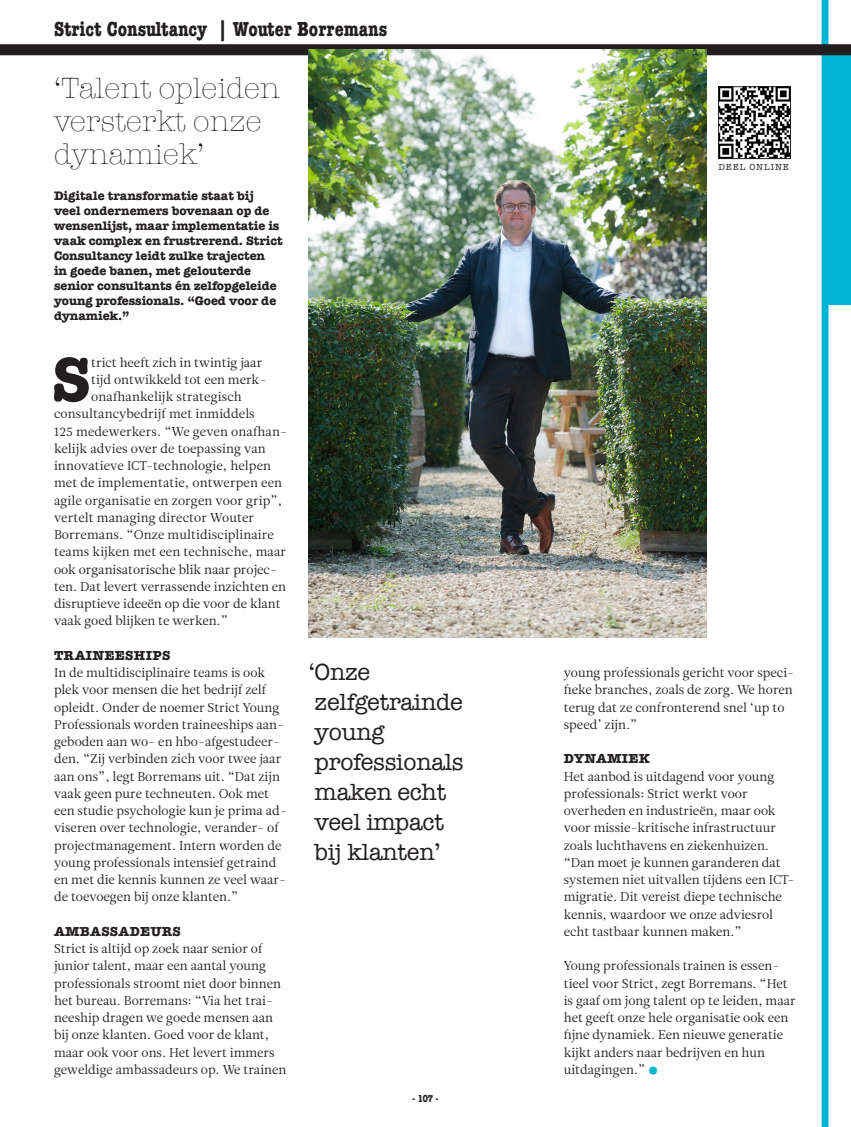
<style>
.page{position:relative;width:851px;height:1127px;background:#fff}
.page>*{position:absolute;margin:0;border:0;box-sizing:border-box;transform-origin:0 0}
.brood{font:700 64.2px "American Typewriter";color:#231f20}
.brood-2{font:40.5px "Leitura News Roman 1";color:#00b6d4}
.kop_kl{font:300 30px/33px "American Typewriter";color:#231f20}
.streamer_groot{font:24px/30px "American Typewriter";letter-spacing:-.01em;color:#231f20}
.brood-3{font:700 condensed 21px "American Typewriter";color:#231f20}
.tk{font:700 13.5px "American Typewriter";letter-spacing:.02em;color:#231f20}
.brood-4{font:12.75px/17.2px "Leitura News Roman 1";color:#231f20}
.intro{font:700 12.75px/15px "American Typewriter";letter-spacing:-.005em;color:#231f20}
.t1{font:700 condensed 10.5px "American Typewriter";color:#231f20}
.t2{font:9px "American Typewriter";letter-spacing:.1em;color:#231f20}
</style>
<div class="page">
<div style="left:826px;top:50px;width:24px;height:254px;background:#00b6d4"></div>
<div style="left:821px;top:0;width:7px;height:1127px;background:#00b6d4"></div>
<div style="left:0;top:44px;width:850px;height:11px;background:#231f20"></div>
<img style="left:309px;top:50px;width:397px;height:588px">
<img style="left:720px;top:88px;width:68px;height:69px">
<div style="left:718px;top:86px;width:72px;height:73px;border:1px solid #231f20"></div>
<p class="brood-3" style="left:54px;top:12px;width:334px">Strict Consultancy | Wouter Borremans</p>
<p class="kop_kl" style="left:54px;top:70px;width:227px">‘Talent opleiden versterkt onze dynamiek’</p>
<p class="intro" style="left:54px;top:187px;width:230px">Digitale transformatie staat bij veel ondernemers bovenaan op de wensenlijst, maar implementatie is vaak complex en frustrerend. Strict<br>Consultancy leidt zulke trajecten<br>in goede banen, met gelouterde senior consultants én zelfopgeleide young professionals. “Goed voor de dynamiek.”</p>
<p class="brood" style="left:51px;top:324px;width:41px">S</p>
<p class="brood-4" style="left:91px;top:354px;width:172px">trict heeft zich in twintig jaar</p>
<p class="brood-4" style="left:91px;top:371px;width:177px">tijd ontwikkeld tot een merk-</p>
<p class="brood-4" style="left:91px;top:388px;width:152px">onafhankelijk strategisch</p>
<p class="brood-4" style="left:54px;top:405px;width:202px">consultancybedrijf met inmiddels</p>
<p class="brood-4" style="left:54px;top:423px;width:235px">125 medewerkers. “We geven onafhan-</p>
<p class="brood-4" style="left:54px;top:440px;width:213px">kelijk advies over de toepassing van</p>
<p class="brood-4" style="left:54px;top:457px;width:218px">innovatieve ICT- technologie, helpen</p>
<p class="brood-4" style="left:54px;top:474px;width:229px">met de implementatie, ontwerpen een</p>
<p class="brood-4" style="left:54px;top:492px;width:229px">agile organisatie en zorgen voor grip”,</p>
<p class="brood-4" style="left:54px;top:509px;width:201px">vertelt managing director Wouter</p>
<p class="brood-4" style="left:54px;top:526px;width:221px">Borremans. “Onze multidisciplinaire</p>
<p class="brood-4" style="left:54px;top:543px;width:233px">teams kijken met een technische, maar</p>
<p class="brood-4" style="left:54px;top:561px;width:224px">ook organisatorische blik naar projec-</p>
<p class="brood-4" style="left:54px;top:578px;width:233px">ten. Dat levert verrassende inzichten en</p>
<p class="brood-4" style="left:54px;top:595px;width:228px">disruptieve ideeën op die voor de klant</p>
<p class="brood-4" style="left:54px;top:612px;width:175px">vaak goed blijken te werken.”</p>
<p class="tk" style="left:54px;top:644px;width:118px">TRAINEESHIPS</p>
<p class="brood-4" style="left:54px;top:664px;width:234px">In de multidisciplinaire teams is ook plek voor mensen die het bedrijf zelf opleidt. Onder de noemer Strict Young Professionals worden traineeships aan&shy;geboden aan wo- en hbo- afgestudeer&shy;den. “Zij verbinden zich voor twee jaar aan ons”, legt Borremans uit. “Dat zijn vaak geen pure techneuten. Ook met een studie psychologie kun je prima ad&shy;viseren over technologie, verander- of projectmanagement. Intern worden de young professionals intensief getraind en met die kennis kunnen ze veel waar&shy;de toevoegen bij onze klanten.”</p>
<p class="tk" style="left:54px;top:920px;width:128px">AMBASSADEURS</p>
<p class="brood-4" style="left:54px;top:940px;width:234px">Strict is altijd op zoek naar senior of junior talent, maar een aantal young professionals stroomt niet door binnen het bureau. Borremans: “Via het trai&shy;neeship dragen we goede mensen aan bij onze klanten. Goed voor de klant, maar ook voor ons. Het levert immers geweldige ambassadeurs op. We trainen</p>
<p class="streamer_groot" style="left:309px;top:656px;width:156px">‘Onze zelfgetrainde young professionals maken echt veel impact bij klanten’</p>
<p class="t1" style="left:412px;top:1090px;width:27px">- 107 -</p>
<p class="t2" style="left:718px;top:160px;width:72px">DEEL ONLINE</p>
<p class="brood-4" style="left:563px;top:664px;width:232px">young professionals gericht voor speci&shy;fieke branches, zoals de zorg. We horen terug dat ze confronterend snel ‘up to speed’ zijn.”</p>
<p class="tk" style="left:563px;top:747px;width:88px">DYNAMIEK</p>
<p class="brood-4" style="left:563px;top:768px;width:228px">Het aanbod is uitdagend voor young professionals: Strict werkt voor overheden en industrieën, maar ook voor missie- kritische infrastructuur zoals luchthavens en ziekenhuizen. “Dan moet je kunnen garanderen dat systemen niet uitvallen tijdens een ICT-- migratie. Dit vereist diepe technische kennis, waardoor we onze adviesrol echt tastbaar kunnen maken.”</p>
<p class="brood-4" style="left:563px;top:957px;width:233px">Young professionals trainen is essen&shy;tieel voor Strict, zegt Borremans. “Het is gaaf om jong talent op te leiden, maar het geeft onze hele organisatie ook een fijne dynamiek. Een nieuwe generatie kijkt anders naar bedrijven en hun uitdagingen.”</p>
<p class="brood-2" style="left:645px;top:1042px;width:18px">•</p>
</div>
